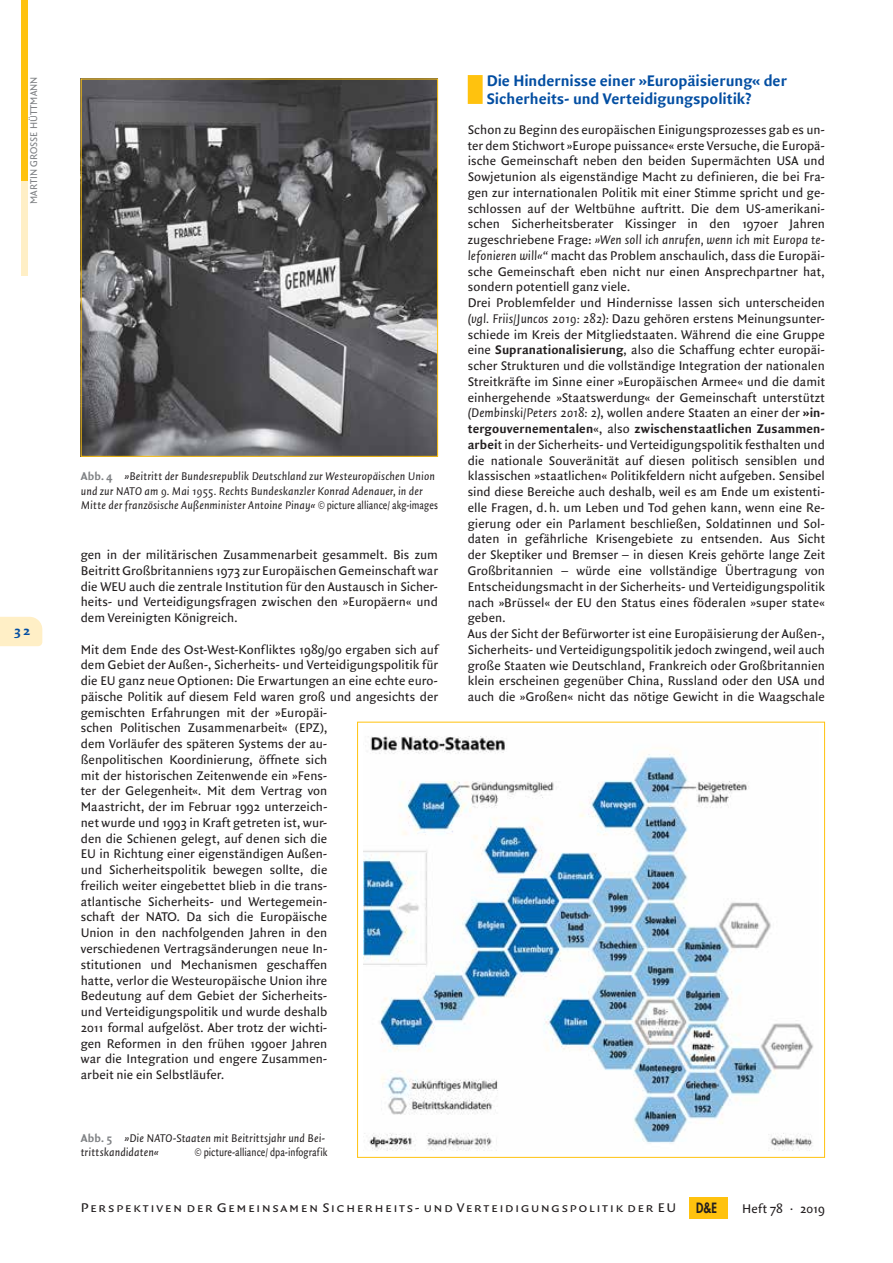
<style>
.page{position:relative;width:893px;height:1263px;background:#fff}
.page>*{position:absolute;margin:0;border:0;box-sizing:border-box;transform-origin:0 0}
.t1{font:700 16.5px/18px "Quadraat Sans";color:#034ea2}
.t2{font:800 13.8px "Futura";color:#231f20;scale:.82 1}
.t3{font:13.5px/15.8px "Quadraat Sans";color:#231f20}
.t4{font:13.5px "Quadraat Sans Caps";letter-spacing:.1em;color:#231f20;scale:1.1 1}
.t5{font:700 13.5px "Quadraat Sans";color:#034ea2;scale:1.1 1}
.t6{font:italic 12px/14.2px "Quadraat Sans";letter-spacing:.01em;color:#231f20}
.t7{font:12px "Quadraat Sans";letter-spacing:.005em;color:#231f20;scale:.8 1}
.t8{font:10.5px "Quadraat Sans";letter-spacing:-.005em;color:#808285}
.s1{font-weight:700;font-style:normal;color:#808285}
.s2{font-style:normal}
.s3{font-style:italic}
.s4{font-weight:700}
</style>
<div class="page">
<div style="left:468px;top:75px;width:15px;height:29px;background:#ffc20e"></div>
<img style="left:83px;top:81px;width:353px;height:374px">
<div style="left:81px;top:79px;width:357px;height:378px;border:1px solid #ffc20e"></div>
<img style="left:364px;top:736px;width:450px;height:415px">
<svg style="left:0;top:617px;width:42px;height:29px"></svg>
<div style="left:21px;top:0;width:7px;height:181px;background:#ffc20e"></div>
<div style="left:21px;top:181px;width:7px;height:95px;background:#ffefc6"></div>
<div style="left:689px;top:1197px;width:38px;height:21px;background:#ffc20e"></div>
<p class="t8" style="left:30px;top:204px;width:129px;rotate:-90deg">MARTIN GROSSE HÜTTMANN</p>
<p class="t5" style="left:14px;top:625px;width:17px">32</p>
<p class="t6" style="left:81px;top:470px;width:359px"><span class="s1">Abb. 4</span> »Beitritt der Bundesrepublik Deutschland zur Westeuropäischen Union und zur NATO am 9. Mai 1955. Rechts Bundeskanzler Konrad Adenauer, in der<br>Mitte der französische Außenminister Antoine Pinay« <span class="s2">© picture alliance/ akg-images</span></p>
<p class="t3" style="left:81px;top:548px;width:359px;text-align:justify">gen in der militärischen Zusammenarbeit gesammelt. Bis zum Beitritt Großbritanniens 1973 zur Europäischen Gemeinschaft war die WEU auch die zentrale Institution für den Austausch in Sicher&shy;heits- und Verteidigungsfragen zwischen den »Europäern« und dem Vereinigten Königreich.</p>
<p class="t3" style="left:81px;top:642px;width:359px">Mit dem Ende des Ost-West-Konfliktes 1989/90 ergaben sich auf dem Gebiet der Außen-, Sicherheits- und Verteidigungspolitik für die EU ganz neue Optionen: Die Erwartungen an eine echte euro&shy;päische Politik auf diesem Feld waren groß und angesichts der gemischten Erfahrungen mit der »Europäi-<br>schen Politischen Zusammenarbeit« (EPZ),<br>dem Vorläufer des späteren Systems der au-<br>ßenpolitischen Koordinierung, öffnete sich<br>mit der historischen Zeitenwende ein »Fens-<br>ter der Gelegenheit«. Mit dem Vertrag von<br>Maastricht, der im Februar 1992 unterzeich-<br>net wurde und 1993 in Kraft getreten ist, wur-<br>den die Schienen gelegt, auf denen sich die<br>EU in Richtung einer eigenständigen Außen-<br>und Sicherheitspolitik bewegen sollte, die<br>freilich weiter eingebettet blieb in die trans-<br>atlantische Sicherheits- und Wertegemein-<br>schaft der NATO. Da sich die Europäische<br>Union in den nachfolgenden Jahren in den<br>verschiedenen Vertragsänderungen neue In-<br>stitutionen und Mechanismen geschaffen<br>hatte, verlor die Westeuropäische Union ihre<br>Bedeutung auf dem Gebiet der Sicherheits-<br>und Verteidigungspolitik und wurde deshalb<br>2011 formal aufgelöst. Aber trotz der wichti-<br>gen Reformen in den frühen 1990er Jahren<br>war die Integration und engere Zusammen-<br>arbeit nie ein Selbstläufer.</p>
<p class="t6" style="left:81px;top:1132px;width:246px"><span class="s1">Abb. 5</span> »Die NATO-Staaten mit Beitrittsjahr und Bei&shy;trittskandidaten«</p>
<p class="t7" style="left:195px;top:1147px;width:167px">© picture-alliance/ dpa-infografik</p>
<p class="t1" style="left:487px;top:73px;width:302px">Die Hindernisse einer »Europäisierung« der<br>Sicherheits- und Verteidigungspolitik?</p>
<p class="t3" style="left:468px;top:123px;width:359px">Schon zu Beginn des europäischen Einigungsprozesses gab es un&shy;ter dem Stichwort »Europe puissance« erste Versuche, die Europä&shy;ische Gemeinschaft neben den beiden Supermächten USA und Sowjetunion als eigenständige Macht zu definieren, die bei Fra&shy;gen zur internationalen Politik mit einer Stimme spricht und ge&shy;schlossen auf der Weltbühne auftritt. Die dem US-amerikani&shy;schen Sicherheitsberater Kissinger in den 1970er Jahren zugeschriebene Frage: <span class="s3">»Wen soll ich anrufen, wenn ich mit Europa te&shy;lefonieren will«“</span> macht das Problem anschaulich, dass die Europäi&shy;sche Gemeinschaft eben nicht nur einen Ansprechpartner hat, sondern potentiell ganz viele.<br>Drei Problemfelder und Hindernisse lassen sich unterscheiden <span class="s3">(vgl. Friis/Juncos 2019: 282):</span> Dazu gehören erstens Meinungsunter&shy;schiede im Kreis der Mitgliedstaaten. Während die eine Gruppe eine <span class="s4">Supranationalisierung</span>, also die Schaffung echter europäi&shy;scher Strukturen und die vollständige Integration der nationalen Streitkräfte im Sinne einer »Europäischen Armee« und die damit einhergehende »Staatswerdung« der Gemeinschaft unterstützt <span class="s3">(Dembinski/Peters 2018: 2)</span>, wollen andere Staaten an einer der <span class="s4">»in&shy;tergouvernementalen</span>«, also <span class="s4">zwischenstaatlichen Zusammen&shy;arbei</span>t in der Sicherheits- und Verteidigungspolitik festhalten und die nationale Souveränität auf diesen politisch sensiblen und klassischen »staatlichen« Politikfeldern nicht aufgeben. Sensibel sind diese Bereiche auch deshalb, weil es am Ende um existenti&shy;elle Fragen, d. h. um Leben und Tod gehen kann, wenn eine Re&shy;gierung oder ein Parlament beschließen, Soldatinnen und Sol&shy;daten in gefährliche Krisengebiete zu entsenden. Aus Sicht der Skeptiker und Bremser – in diesen Kreis gehörte lange Zeit Großbritannien – würde eine vollständige Übertragung von Entscheidungsmacht in der Sicherheits- und Verteidigungspolitik nach »Brüssel« der EU den Status eines föderalen »super state« geben.<br>Aus der Sicht der Befürworter ist eine Europäisierung der Außen-, Sicherheits- und Verteidigungspolitik jedoch zwingend, weil auch große Staaten wie Deutschland, Frankreich oder Großbritannien klein erscheinen gegenüber China, Russland oder den USA und auch die »Großen« nicht das nötige Gewicht in die Waagschale</p>
<p class="t4" style="left:81px;top:1199px;width:543px">Perspektiven der Gemeinsamen Sicherheits- und Verteidigungspolitik der EU</p>
<p class="t2" style="left:696px;top:1201px;width:27px">D&amp;E</p>
<p class="t3" style="left:742px;top:1202px;width:84px">Heft 78 · 2019</p>
</div>
